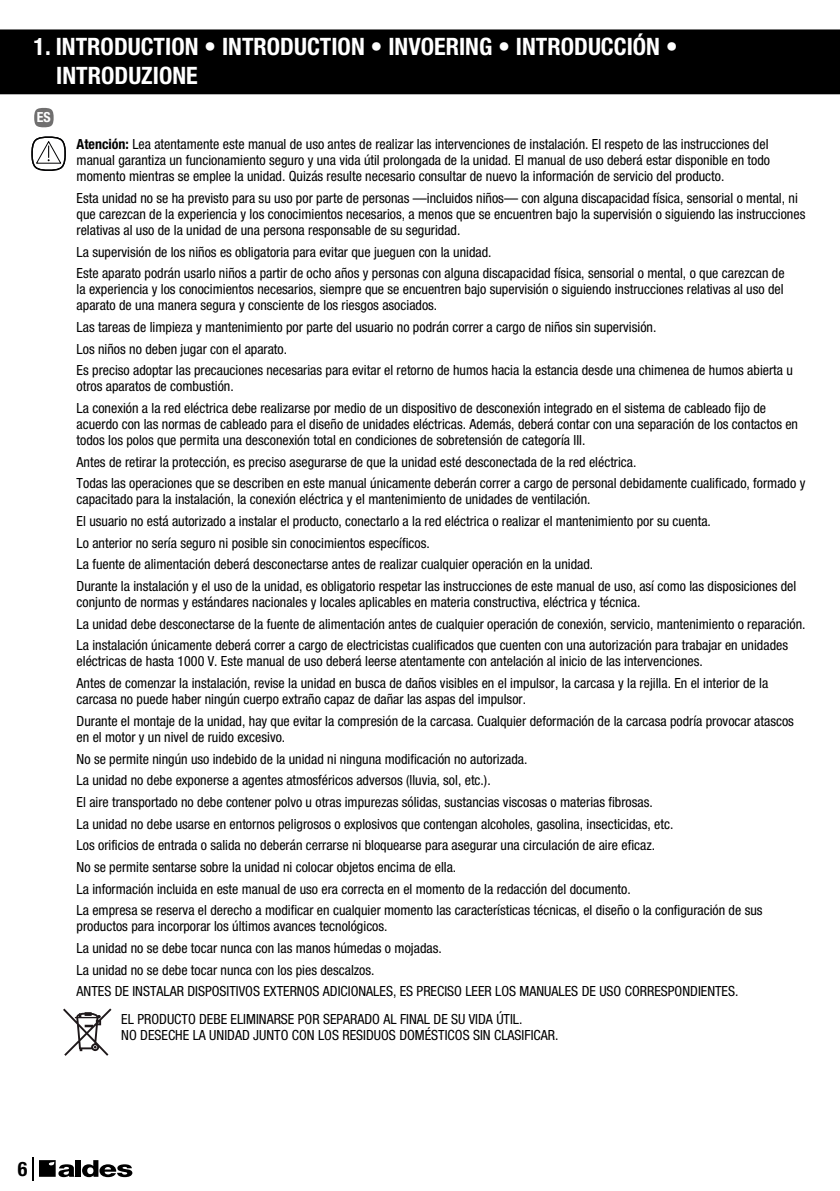
<style>
.page{position:relative;width:840px;height:1191px;background:#fff}
.page>*{position:absolute;margin:0;border:0;box-sizing:border-box;transform-origin:0 0}
.t1{font:700 condensed 24px/28.8px "Helvetica Neue LT Pro";color:#fff}
.t2{font:700 condensed 20px "Helvetica Neue LT Pro";color:#000}
.t3{font:condensed 14px/21.6px "Helvetica Neue LT Pro";color:#000}
.t4{font:700 condensed 14px "Helvetica Neue LT Std";color:#fff}
.s1{font-weight:700}
</style>
<div class="page">
<hr style="left:32px;top:1157px;width:2px;height:23px;background:#000">
<div style="left:76px;top:1160px;width:5px;height:16px;background:#000"></div>
<svg style="left:82px;top:1160px;width:50px;height:17px"></svg>
<svg style="left:39px;top:1160px;width:35px;height:17px"></svg>
<svg style="left:34px;top:108px;width:20px;height:19px"></svg>
<svg style="left:63px;top:1008px;width:48px;height:47px"></svg>
<svg style="left:31px;top:136px;width:35px;height:35px"></svg>
<div style="left:0;top:29px;width:839px;height:36px;background:#000"></div>
<div style="left:0;top:58px;width:839px;height:36px;background:#000"></div>
<h1 class="t1" style="left:56px;top:32px;width:622px;text-indent:-23px">1. INTRODUCTION • INTRODUCTION • INVOERING • INTRODUCCIÓN •<br>INTRODUZIONE</h1>
<p class="t4" style="left:14px;top:109px;width:38px">NL ES</p>
<p class="t3" style="left:77px;top:136px;width:694px;line-height:16px;text-align:justify"><span class="s1">Atención:</span> Lea atentamente este manual de uso antes de realizar las intervenciones de instalación. El respeto de las instrucciones del manual garantiza un funcionamiento seguro y una vida útil prolongada de la unidad. El manual de uso deberá estar disponible en todo momento mientras se emplee la unidad. Quizás resulte necesario consultar de nuevo la información de servicio del producto.</p>
<p class="t3" style="left:77px;top:190px;width:729px;line-height:16px">Esta unidad no se ha previsto para su uso por parte de personas —incluidos niños— con alguna discapacidad física, sensorial o mental, ni que carezcan de la experiencia y los conocimientos necesarios, a menos que se encuentren bajo la supervisión o siguiendo las instrucciones relativas al uso de la unidad de una persona responsable de su seguridad.</p>
<p class="t3" style="left:77px;top:241px;width:709px">La supervisión de los niños es obligatoria para evitar que jueguen con la unidad.<br>Este aparato podrán usarlo niños a partir de ocho años y personas con alguna discapacidad física, sensorial o mental, o que carezcan de</p>
<p class="t3" style="left:77px;top:281px;width:708px;line-height:16px">la experiencia y los conocimientos necesarios, siempre que se encuentren bajo supervisión o siguiendo instrucciones relativas al uso del aparato de una manera segura y consciente de los riesgos asociados.</p>
<p class="t3" style="left:77px;top:316px;width:717px">Las tareas de limpieza y mantenimiento por parte del usuario no podrán correr a cargo de niños sin supervisión.<br>Los niños no deben jugar con el aparato.<br>Es preciso adoptar las precauciones necesarias para evitar el retorno de humos hacia la estancia desde una chimenea de humos abierta u</p>
<p class="t3" style="left:77px;top:375px;width:690px">otros aparatos de combustión.<br>La conexión a la red eléctrica debe realizarse por medio de un dispositivo de desconexión integrado en el sistema de cableado fijo de</p>
<p class="t3" style="left:77px;top:416px;width:722px;line-height:16px">acuerdo con las normas de cableado para el diseño de unidades eléctricas. Además, deberá contar con una separación de los contactos en todos los polos que permita una desconexión total en condiciones de sobretensión de categoría III.</p>
<p class="t3" style="left:77px;top:451px;width:729px">Antes de retirar la protección, es preciso asegurarse de que la unidad esté desconectada de la red eléctrica.<br>Todas las operaciones que se describen en este manual únicamente deberán correr a cargo de personal debidamente cualificado, formado y</p>
<p class="t3" style="left:77px;top:488px;width:720px">capacitado para la instalación, la conexión eléctrica y el mantenimiento de unidades de ventilación.<br>El usuario no está autorizado a instalar el producto, conectarlo a la red eléctrica o realizar el mantenimiento por su cuenta.<br>Lo anterior no sería seguro ni posible sin conocimientos específicos.<br>La fuente de alimentación deberá desconectarse antes de realizar cualquier operación en la unidad.<br>Durante la instalación y el uso de la unidad, es obligatorio respetar las instrucciones de este manual de uso, así como las disposiciones del</p>
<p class="t3" style="left:77px;top:591px;width:730px">conjunto de normas y estándares nacionales y locales aplicables en materia constructiva, eléctrica y técnica.<br>La unidad debe desconectarse de la fuente de alimentación antes de cualquier operación de conexión, servicio, mantenimiento o reparación.<br>La instalación únicamente deberá correr a cargo de electricistas cualificados que cuenten con una autorización para trabajar en unidades</p>
<p class="t3" style="left:77px;top:650px;width:692px">eléctricas de hasta 1000 V. Este manual de uso deberá leerse atentamente con antelación al inicio de las intervenciones.<br>Antes de comenzar la instalación, revise la unidad en busca de daños visibles en el impulsor, la carcasa y la rejilla. En el interior de la</p>
<p class="t3" style="left:77px;top:688px;width:718px">carcasa no puede haber ningún cuerpo extraño capaz de dañar las aspas del impulsor.<br>Durante el montaje de la unidad, hay que evitar la compresión de la carcasa. Cualquier deformación de la carcasa podría provocar atascos</p>
<p class="t3" style="left:77px;top:726px;width:687px">en el motor y un nivel de ruido excesivo.<br>No se permite ningún uso indebido de la unidad ni ninguna modificación no autorizada.<br>La unidad no debe exponerse a agentes atmosféricos adversos (lluvia, sol, etc.).<br>El aire transportado no debe contener polvo u otras impurezas sólidas, sustancias viscosas o materias fibrosas.<br>La unidad no debe usarse en entornos peligrosos o explosivos que contengan alcoholes, gasolina, insecticidas, etc.<br>Los orificios de entrada o salida no deberán cerrarse ni bloquearse para asegurar una circulación de aire eficaz.<br>No se permite sentarse sobre la unidad ni colocar objetos encima de ella.<br>La información incluida en este manual de uso era correcta en el momento de la redacción del documento.<br>La empresa se reserva el derecho a modificar en cualquier momento las características técnicas, el diseño o la configuración de sus</p>
<p class="t3" style="left:77px;top:915px;width:663px">productos para incorporar los últimos avances tecnológicos.<br>La unidad no se debe tocar nunca con las manos húmedas o mojadas.<br>La unidad no se debe tocar nunca con los pies descalzos.<br>ANTES DE INSTALAR DISPOSITIVOS EXTERNOS ADICIONALES, ES PRECISO LEER LOS MANUALES DE USO CORRESPONDIENTES.</p>
<p class="t3" style="left:121px;top:1010px;width:438px;line-height:16px">EL PRODUCTO DEBE ELIMINARSE POR SEPARADO AL FINAL DE SU VIDA ÚTIL.<br>NO DESECHE LA UNIDAD JUNTO CON LOS RESIDUOS DOMÉSTICOS SIN CLASIFICAR.</p>
<h2 class="t2" style="left:18px;top:1156px;width:11px">6</h2>
</div>
